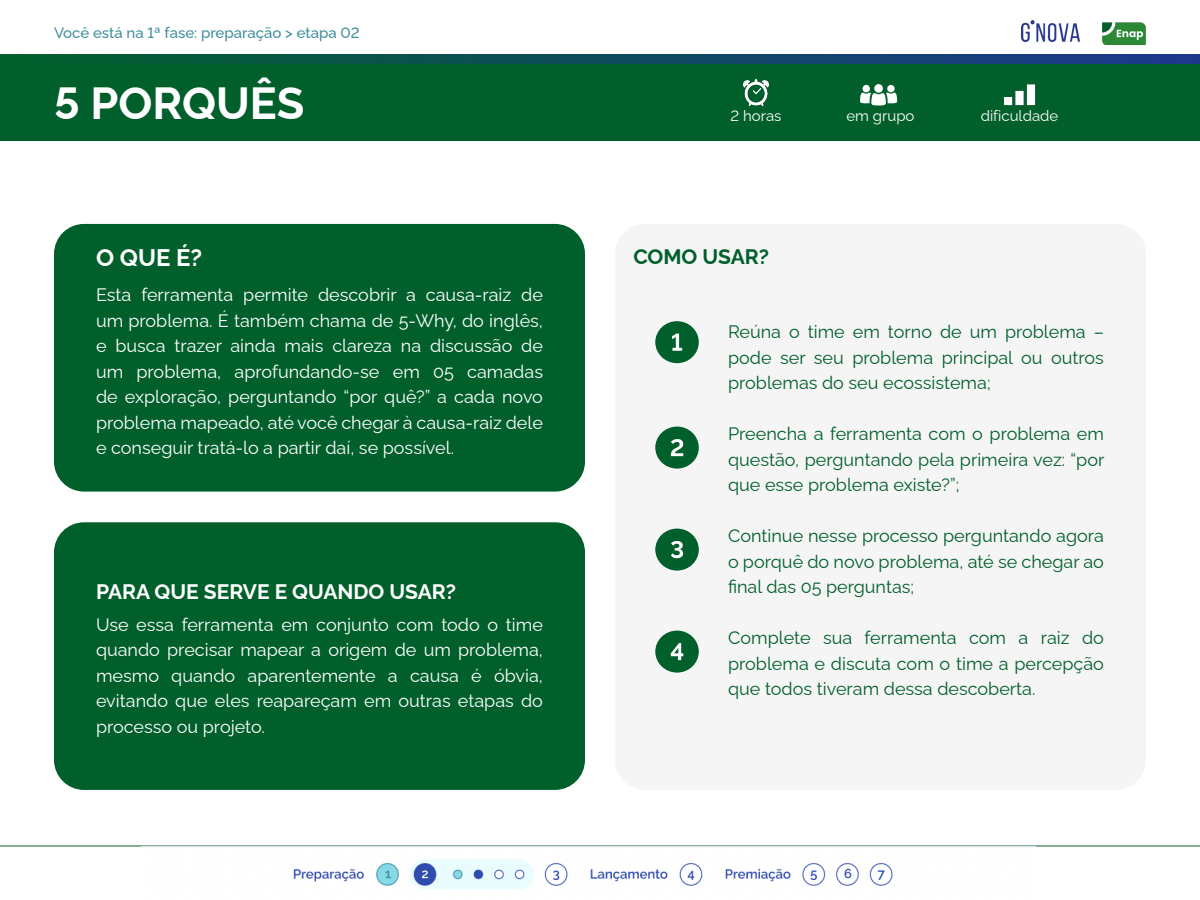
<style>
.page{position:relative;width:1200px;height:900px;background:#fff}
.page>*{position:absolute;margin:0;border:0;box-sizing:border-box;transform-origin:0 0}
.t1{font:700 45px "Raleway";color:#fff}
.t2{font:700 24px "Raleway";color:#fff}
.t3{font:700 21px "Raleway";color:#fff}
.t4{font:700 21px "Raleway";color:#005f2b}
.t5{font:18px/25.5px "Raleway";color:#fff;text-align:justify}
.t6{font:18px/25.5px "Raleway";color:#005f2b;text-align:justify}
.t7{font:500 15px "Raleway";color:#408e9c}
.t8{font:15px "Raleway";color:#fff}
</style>
<div class="page">
<div style="left:54px;top:224px;width:531px;height:268px;background:#005f2b;border-radius:30px"></div>
<div style="left:54px;top:522px;width:531px;height:268px;background:#005f2b;border-radius:30px"></div>
<div style="left:615px;top:224px;width:531px;height:566px;background:#f5f5f5;border-radius:30px"></div>
<svg style="left:0;top:54px;width:1200px;height:10px;background:#0e4b5b"></svg>
<img style="left:1102px;top:22px;width:44px;height:23px">
<img style="left:1022px;top:21px;width:57px;height:21px">
<div style="left:655px;top:321px;width:44px;height:42px;background:#005f2b;border-radius:50%"></div>
<svg style="left:672px;top:334px;width:10px;height:17px"></svg>
<div style="left:655px;top:427px;width:44px;height:42px;background:#005f2b;border-radius:50%"></div>
<svg style="left:671px;top:439px;width:12px;height:17px"></svg>
<div style="left:655px;top:529px;width:44px;height:42px;background:#005f2b;border-radius:50%"></div>
<svg style="left:671px;top:541px;width:12px;height:17px"></svg>
<div style="left:655px;top:631px;width:44px;height:42px;background:#005f2b;border-radius:50%"></div>
<svg style="left:671px;top:643px;width:12px;height:17px"></svg>
<div style="left:0;top:64px;width:1200px;height:77px;background:#005f2b"></div>
<div style="left:863px;top:85px;width:7px;height:7px;background:#fff;border-radius:50%"></div>
<div style="left:887px;top:85px;width:8px;height:7px;background:#fff;border-radius:50%"></div>
<svg style="left:860px;top:93px;width:37px;height:12px"></svg>
<div style="left:874px;top:84px;width:9px;height:9px;background:#fff;border-radius:50%"></div>
<div style="left:1026px;top:84px;width:10px;height:22px;background:#fff"></div>
<div style="left:1026px;top:84px;width:10px;height:22px;border:1px solid #055e2e"></div>
<div style="left:1015px;top:90px;width:9px;height:16px;background:#fff"></div>
<div style="left:1015px;top:90px;width:9px;height:16px;border:1px solid #055e2e"></div>
<div style="left:1003px;top:96px;width:10px;height:10px;background:#fff"></div>
<div style="left:1003px;top:96px;width:10px;height:10px;border:1px solid #055e2e"></div>
<hr style="left:0;top:846px;width:1200px;height:1px;background:#0a5e2e">
<img style="left:141px;top:846px;width:894px;height:43px">
<img style="left:743px;top:80px;width:26px;height:25px">
<p class="t7" style="left:54px;top:21px;width:307px">Você está na 1ª fase: preparação &gt; etapa 02</p>
<h1 class="t1" style="left:54px;top:68px;width:252px">5 PORQUÊS</h1>
<p class="t8" style="left:731px;top:104px;width:52px">2 horas</p>
<p class="t8" style="left:846px;top:104px;width:70px">em grupo</p>
<p class="t8" style="left:981px;top:104px;width:79px">dificuldade</p>
<h2 class="t2" style="left:96px;top:239px;width:108px">O QUE É?</h2>
<p class="t4" style="left:633px;top:240px;width:137px">COMO USAR?</p>
<p class="t5" style="left:96px;top:280px;width:449px">Esta ferramenta permite descobrir a causa-raiz de um problema. É também chama de 5-Why, do inglês, e busca trazer ainda mais clareza na discussão de um problema, aprofundando-se em 05 camadas de exploração, perguntando “por quê?” a cada novo problema mapeado, até você chegar à causa-raiz dele e conseguir tratá-lo a partir daí, se possível.</p>
<p class="t6" style="left:728px;top:317px;width:377px">Reúna o time em torno de um problema – pode ser seu problema principal ou outros problemas do seu ecossistema;</p>
<p class="t6" style="left:728px;top:419px;width:378px">Preencha a ferramenta com o problema em questão, perguntando pela primeira vez: “por que esse problema existe?”;</p>
<p class="t6" style="left:728px;top:521px;width:377px">Continue nesse processo perguntando agora o porquê do novo problema, até se chegar ao final das 05 perguntas;</p>
<p class="t6" style="left:728px;top:623px;width:377px">Complete sua ferramenta com a raiz do problema e discuta com o time a percepção que todos tiveram dessa descoberta.</p>
<p class="t3" style="left:96px;top:575px;width:362px">PARA QUE SERVE E QUANDO USAR?</p>
<p class="t5" style="left:96px;top:610px;width:448px">Use essa ferramenta em conjunto com todo o time quando precisar mapear a origem de um problema, mesmo quando aparentemente a causa é óbvia, evitando que eles reapareçam em outras etapas do processo ou projeto.</p>
</div>
